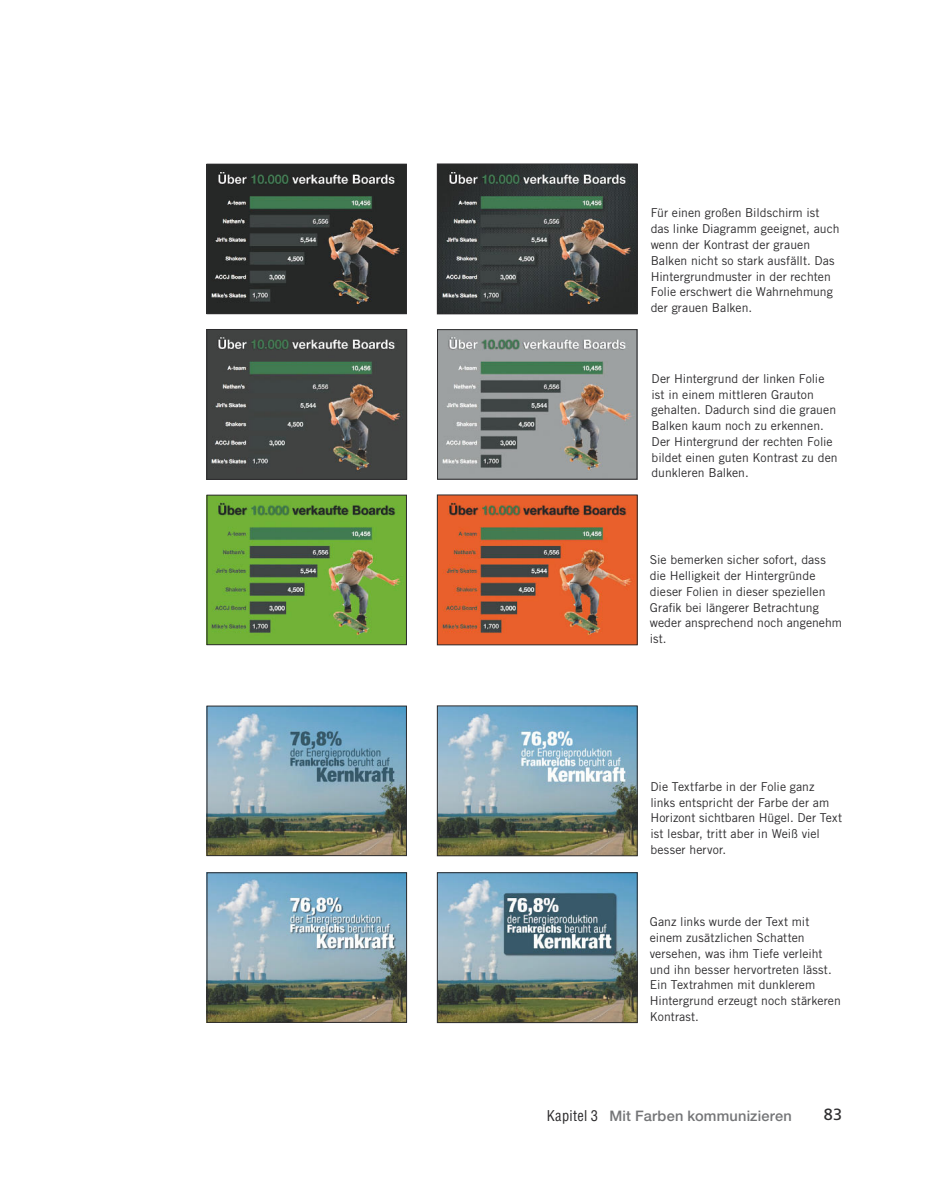
<style>
.page{position:relative;width:943px;height:1191px;background:#fff}
.page>*{position:absolute;margin:0;border:0;box-sizing:border-box;transform-origin:0 0}
.t1{font:16.1px "Frutiger LT Std";color:#2d2c2e}
.t2{font:500 14.53px "Helvetica Neue LT Std";letter-spacing:.015em;color:#747577}
.t3{font:12.25px/15.8px "Trade Gothic LT Std";letter-spacing:.005em;color:#2d2c2e}
.s1{font-family:"Helvetica LT";font-weight:400;font-stretch:condensed;color:#2d2c2e}
</style>
<div class="page">
<img style="left:209px;top:166px;width:195px;height:146px">
<div style="left:207px;top:164px;width:199px;height:150px;border:1px solid #2d2c2e"></div>
<img style="left:209px;top:331px;width:196px;height:146px">
<div style="left:207px;top:329px;width:200px;height:150px;border:1px solid #2d2c2e"></div>
<img style="left:439px;top:331px;width:196px;height:146px">
<div style="left:437px;top:329px;width:200px;height:150px;border:1px solid #2d2c2e"></div>
<img style="left:439px;top:166px;width:196px;height:146px">
<div style="left:437px;top:164px;width:200px;height:150px;border:1px solid #2d2c2e"></div>
<img style="left:209px;top:497px;width:195px;height:146px">
<div style="left:207px;top:495px;width:199px;height:150px;border:1px solid #2d2c2e"></div>
<img style="left:439px;top:497px;width:196px;height:146px">
<img style="left:209px;top:708px;width:195px;height:146px">
<div style="left:207px;top:706px;width:199px;height:150px;border:1px solid #2d2c2e"></div>
<img style="left:439px;top:707px;width:196px;height:147px">
<div style="left:437px;top:705px;width:200px;height:151px;border:1px solid #2d2c2e"></div>
<img style="left:209px;top:874px;width:196px;height:146px">
<div style="left:207px;top:872px;width:200px;height:150px;border:1px solid #2d2c2e"></div>
<img style="left:439px;top:874px;width:196px;height:146px">
<div style="left:437px;top:872px;width:200px;height:150px;border:1px solid #2d2c2e"></div>
<p class="t3" style="left:650px;top:205px;width:190px">Für einen großen Bildschirm ist das linke Diagramm geeignet, auch wenn der Kontrast der grauen<br>Balken nicht so stark ausfällt. Das<br>Hintergrundmuster in der rechten<br>Folie erschwert die Wahrnehmung der grauen Balken.</p>
<p class="t3" style="left:651px;top:370px;width:188px">Der Hintergrund der linken Folie ist in einem mittleren Grauton gehalten. Dadurch sind die grauen<br>Balken kaum noch zu erkennen.<br>Der Hintergrund der rechten Folie bildet einen guten Kontrast zu den dunkleren Balken.</p>
<p class="t3" style="left:649px;top:552px;width:194px">Sie bemerken sicher sofort, dass die Helligkeit der Hintergründe dieser Folien in dieser speziellen<br>Grafik bei längerer Betrachtung weder ansprechend noch angenehm ist.</p>
<p class="t3" style="left:650px;top:778px;width:193px">Die Textfarbe in der Folie ganz links entspricht der Farbe der am<br>Horizont sichtbaren Hügel. Der Text ist lesbar, tritt aber in Weiß viel besser hervor.</p>
<p class="t3" style="left:649px;top:914px;width:193px">Ganz links wurde der Text mit einem zusätzlichen Schatten versehen, was ihm Tiefe verleiht und ihn besser hervortreten lässt.<br>Ein Textrahmen mit dunklerem<br>Hintergrund erzeugt noch stärkeren<br>Kontrast.</p>
<p class="t2" style="left:546px;top:1106px;width:246px"><span class="s1">Kapitel 3</span> Mit Farben kommunizieren</p>
<h1 class="t1" style="left:824px;top:1105px;width:20px">83</h1>
</div>
